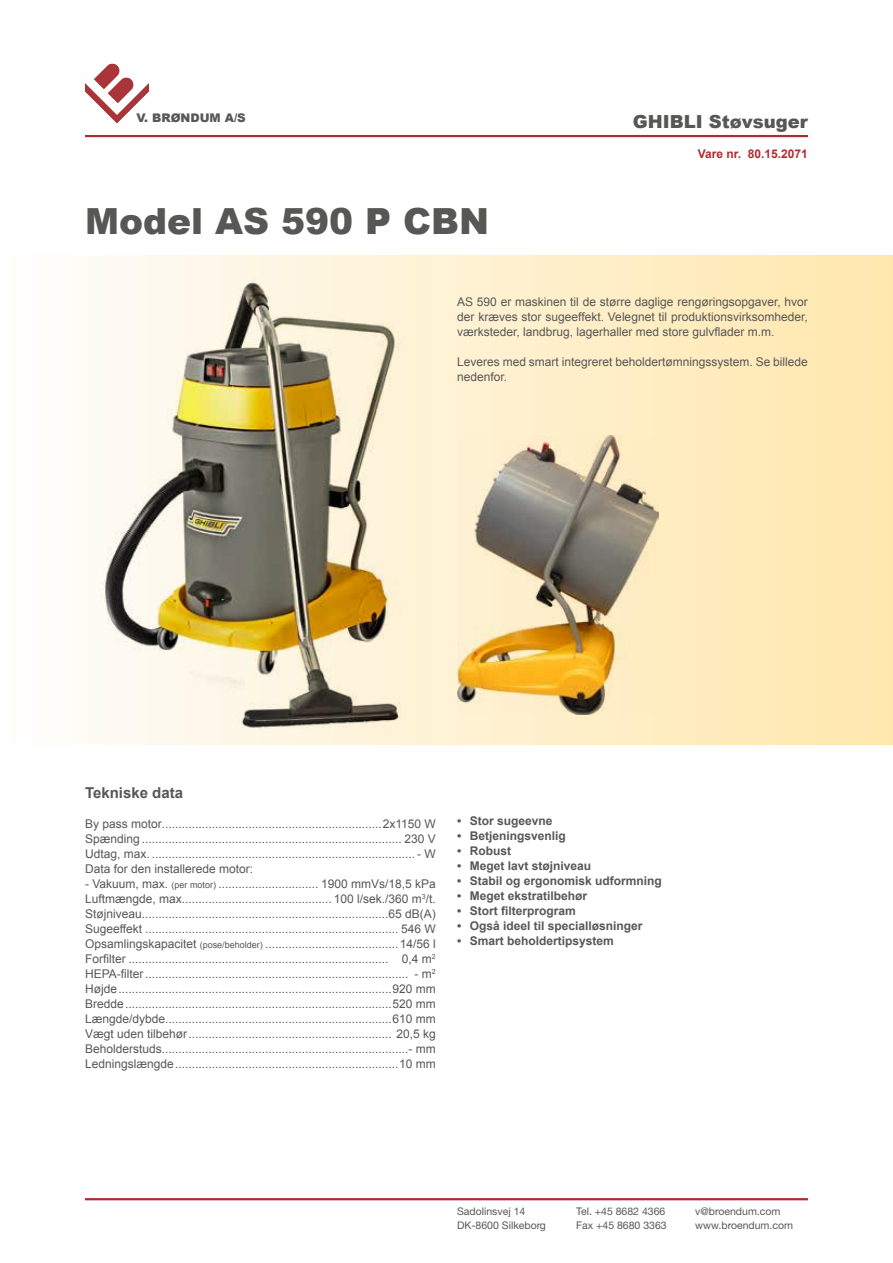
<style>
.page{position:relative;width:893px;height:1263px;background:#fff}
.page>*{position:absolute;margin:0;border:0;box-sizing:border-box;transform-origin:0 0}
.t1{font:900 36px "Arial";color:#575756}
.t2{font:900 18px "Arial";color:#575756}
.t3{font:700 15px "Arial";color:#575756}
.t4{font:12px/15px "Arial";color:#575756;text-align:justify}
.t5{font:700 12px "Arial";color:#575756}
.t6{font:700 12px "Arial";color:#ac2e31}
.t7{font:900 11.85px "Arial";color:#555759}
.t8{font:10.5px "Helvetica Neue LT Std";color:#575756}
.s1{font-size:9px}
</style>
<div class="page">
<hr style="left:85px;top:135px;width:723px;height:2px;background:#ac2e31">
<hr style="left:85px;top:1198px;width:723px;height:2px;background:#ac2e31">
<svg style="left:85px;top:64px;width:64px;height:59px"></svg>
<svg style="left:425px;top:255px;width:468px;height:489px;background:#feecbe"></svg>
<img style="left:93px;top:255px;width:332px;height:489px">
<img style="left:457px;top:435px;width:202px;height:279px">
<p class="t7" style="left:137px;top:109px;width:111px">V. BRØNDUM A/S</p>
<h1 class="t1" style="left:85px;top:195px;width:406px">Model AS 590 P CBN</h1>
<h2 class="t2" style="left:633px;top:108px;width:176px">GHIBLI Støvsuger</h2>
<p class="t6" style="left:698px;top:145px;width:112px">Vare nr. 80.15.2071</p>
<p class="t4" style="left:457px;top:295px;width:352px">AS 590 er maskinen til de større daglige rengøringsopgaver, hvor der kræves stor sugeeffekt. Velegnet til produktionsvirksomheder, værksteder, landbrug, lagerhaller med store gulvflader m.m.</p>
<p class="t4" style="left:457px;top:355px;width:352px">Leveres med smart integreret beholdertømningssystem. Se billede nedenfor.</p>
<p class="t3" style="left:85px;top:782px;width:100px">Tekniske data</p>
<p class="t4" style="left:85px;top:816px;width:352px">By pass motor..................................................................2x1150 W Spænding .............................................................................. 230 V Udtag, max. ............................................................................... - W Data for den installerede motor:</p>
<p class="t4" style="left:85px;top:876px;width:352px">- Vakuum, max. <span class="s1">(per motor)</span> .............................. 1900 mmVs/18,5 kPa Luftmængde, max............................................. 100 l/sek./360 m<sup>3</sup>/t.<br>Støjniveau..........................................................................65 dB(A)<br>Sugeeffekt ............................................................................ 546 W Opsamlingskapacitet <span class="s1">(pose/beholder)</span> ........................................14/56 l Forfilter .............................................................................. 0,4 m<sup>2<br></sup>HEPA-filter............................................................................... - m<sup>2<br></sup>Højde..................................................................................920 mm Bredde................................................................................520 mm Længde/dybde....................................................................610 mm Vægt uden tilbehør............................................................. 20,5 kg Beholderstuds..........................................................................- mm Ledningslængde...................................................................10 mm</p>
<p class="t5" style="left:457px;top:813px;width:97px">• Stor sugeevne</p>
<p class="t5" style="left:457px;top:828px;width:110px">• Betjeningsvenlig</p>
<p class="t5" style="left:457px;top:843px;width:56px">• Robust</p>
<p class="t5" style="left:457px;top:858px;width:136px">• Meget lavt støjniveau</p>
<p class="t5" style="left:457px;top:873px;width:206px">• Stabil og ergonomisk udformning</p>
<p class="t5" style="left:457px;top:888px;width:132px">• Meget ekstratilbehør</p>
<p class="t5" style="left:457px;top:903px;width:120px">• Stort filterprogram</p>
<p class="t5" style="left:457px;top:918px;width:187px">• Også ideel til specialløsninger</p>
<p class="t5" style="left:457px;top:933px;width:158px">• Smart beholdertipsystem</p>
<p class="t8" style="left:457px;top:1205px;width:70px">Sadolinsvej 14</p>
<p class="t8" style="left:576px;top:1205px;width:91px">Tel. +45 8682 4366</p>
<p class="t8" style="left:695px;top:1205px;width:87px">v@broendum.com</p>
<p class="t8" style="left:457px;top:1219px;width:90px">DK-8600 Silkeborg</p>
<p class="t8" style="left:576px;top:1219px;width:92px">Fax +45 8680 3363</p>
<p class="t8" style="left:695px;top:1219px;width:99px">www.broendum.com</p>
</div>
